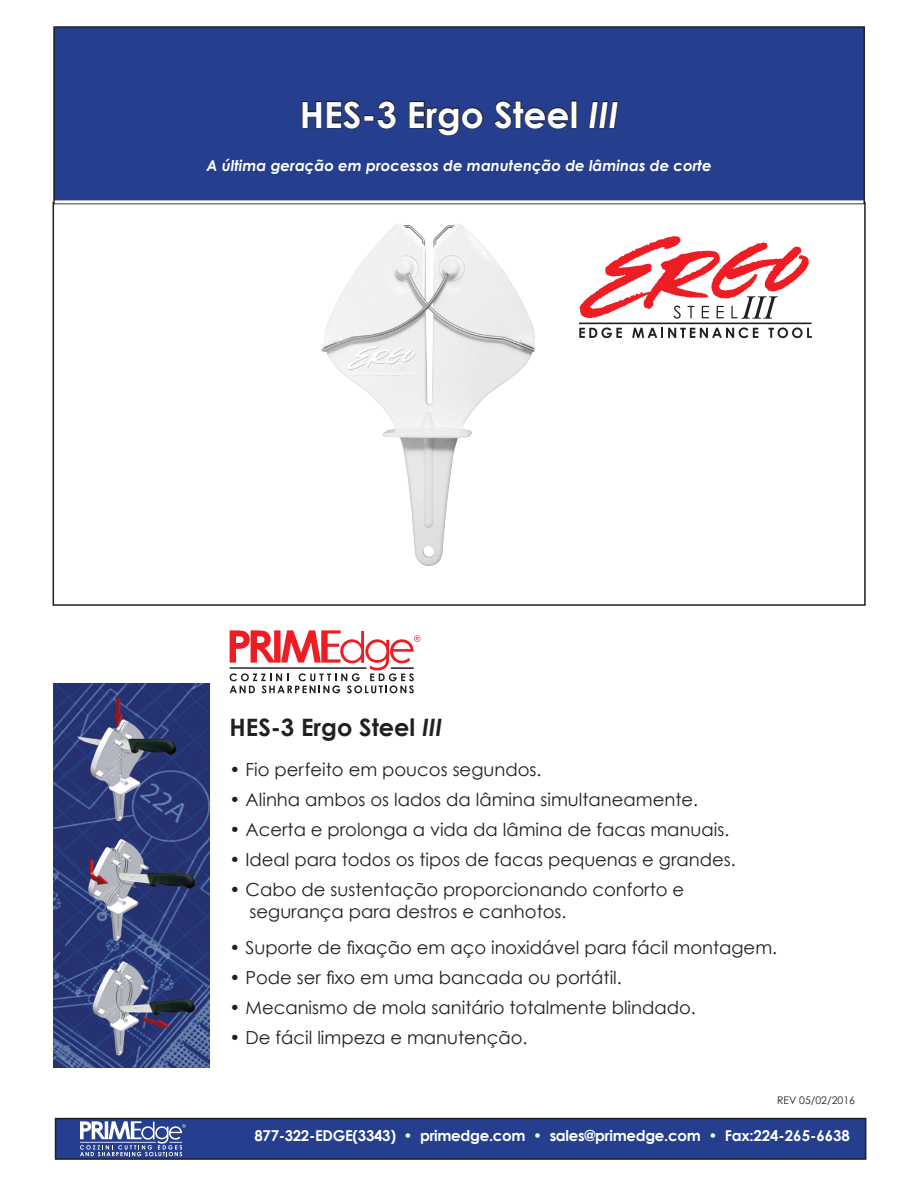
<style>
.page{position:relative;width:918px;height:1188px;background:#fff}
.page>*{position:absolute;margin:0;border:0;box-sizing:border-box;transform-origin:0 0}
.t1{font:700 36px "Century Gothic";color:#fff}
.heading_3{font:700 24px "Century Gothic";color:#231f20}
.t2{font:18px "Century Gothic";color:#231f20}
.t3{font:700 15px "Century Gothic";letter-spacing:-.02em;color:#fff}
.t4{font:italic 700 15px "Century Gothic";color:#fff}
.t5{font:10.5px "Century Gothic";color:#231f20}
.s1{font-style:italic}
</style>
<div class="page">
<div style="left:54px;top:27px;width:810px;height:177px;background:#253f8e"></div>
<div style="left:53px;top:26px;width:812px;height:178px;border:2px solid #231f20"></div>
<svg style="left:301px;top:100px;width:60px;height:29px"></svg>
<div style="left:364px;top:115px;width:10px;height:6px;border:2px solid #231f20"></div>
<svg style="left:377px;top:100px;width:20px;height:29px"></svg>
<svg style="left:409px;top:101px;width:75px;height:35px"></svg>
<svg style="left:494px;top:100px;width:75px;height:29px"></svg>
<div style="left:571px;top:100px;width:6px;height:28px;border:2px solid #231f20"></div>
<svg style="left:588px;top:101px;width:31px;height:28px"></svg>
<img style="left:53px;top:684px;width:157px;height:384px">
<hr style="left:55px;top:200px;width:808px;height:3px;background:#fff">
<img style="left:321px;top:224px;width:214px;height:342px">
<hr style="left:579px;top:323px;width:233px;height:1px;background:#231f20">
<svg style="left:580px;top:236px;width:229px;height:83px"></svg>
<svg style="left:579px;top:327px;width:43px;height:11px"></svg>
<svg style="left:632px;top:327px;width:126px;height:11px"></svg>
<svg style="left:768px;top:327px;width:44px;height:11px"></svg>
<svg style="left:230px;top:630px;width:190px;height:63px"></svg>
<div style="left:56px;top:1119px;width:810px;height:40px;background:#253f8e"></div>
<div style="left:55px;top:1118px;width:811px;height:42px;border:2px solid #231f20"></div>
<svg style="left:80px;top:1121px;width:106px;height:35px"></svg>
<p class="t1" style="left:300px;top:92px;width:320px">HES-3 Ergo Steel <span class="s1">III</span></p>
<p class="t4" style="left:207px;top:156px;width:507px">A última geração em processos de manutenção de lâminas de corte</p>
<p class="heading_3" style="left:230px;top:712px;width:214px">HES-3 Ergo Steel <span class="s1">III</span></p>
<p class="t2" style="left:230px;top:759px;width:313px">• Fio perfeito em poucos segundos.</p>
<p class="t2" style="left:230px;top:789px;width:470px">• Alinha ambos os lados da lâmina simultaneamente.</p>
<p class="t2" style="left:230px;top:819px;width:501px">• Acerta e prolonga a vida da lâmina de facas manuais.</p>
<p class="t2" style="left:230px;top:849px;width:508px">• Ideal para todos os tipos de facas pequenas e grandes.</p>
<p class="t2" style="left:230px;top:879px;width:456px">• Cabo de sustentação proporcionando conforto e</p>
<p class="t2" style="left:250px;top:901px;width:319px">segurança para destros e canhotos.</p>
<p class="t2" style="left:230px;top:937px;width:549px">• Suporte de fixação em aço inoxidável para fácil montagem.</p>
<p class="t2" style="left:230px;top:967px;width:394px">• Pode ser fixo em uma bancada ou portátil.</p>
<p class="t2" style="left:230px;top:997px;width:468px">• Mecanismo de mola sanitário totalmente blindado.</p>
<p class="t2" style="left:230px;top:1027px;width:300px">• De fácil limpeza e manutenção.</p>
<p class="t5" style="left:777px;top:1093px;width:79px">REV 05/02/2016</p>
<p class="t3" style="left:254px;top:1126px;width:597px">877-322-EDGE(3343) • primedge.com • sales@primedge.com • Fax:224-265-6638</p>
</div>
